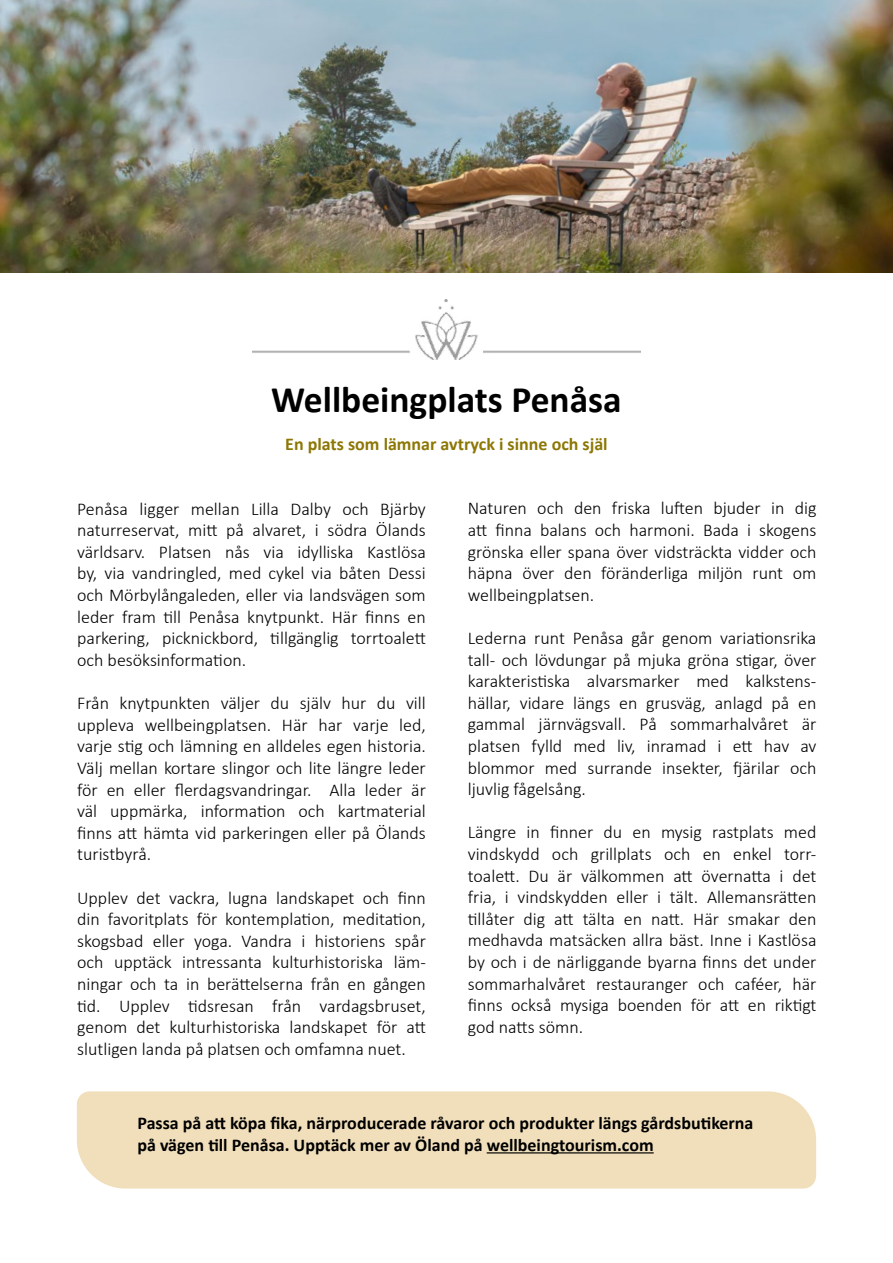
<style>
.page{position:relative;width:893px;height:1263px;background:#fff}
.page>*{position:absolute;margin:0;border:0;box-sizing:border-box;transform-origin:0 0}
.t1{font:700 37.5px "Calibri";color:#000}
.t2{font:300 18px/21.6px "Calibri";color:#000;text-align:justify}
.t3{font:700 18px/21.6px "Calibri";color:#000}
.t4{font:700 18px "Calibri";color:#8c7704}
</style>
<div class="page">
<img style="left:0;top:0;width:893px;height:272px">
<div style="left:77px;top:1091px;width:739px;height:97px;background:#f1dfbb"></div>
<hr style="left:487px;top:1152px;width:167px;height:1px;background:#000">
<img style="left:252px;top:300px;width:389px;height:60px">
<h1 class="t1" style="left:271px;top:373px;width:352px">Wellbeingplats Penåsa</h1>
<p class="t4" style="left:285px;top:431px;width:324px">En plats som lämnar avtryck i sinne och själ</p>
<p class="t2" style="left:77px;top:498px;width:350px">Penåsa ligger mellan Lilla Dalby och Bjärby naturreservat, mitt på alvaret, i södra Ölands världsarv. Platsen nås via idylliska Kastlösa by, via vandringled, med cykel via båten Dessi och Mörbylångaleden, eller via landsvägen som leder fram till Penåsa knytpunkt. Här finns en parkering, picknickbord, tillgänglig torrtoalett och besöksinformation.</p>
<p class="t2" style="left:77px;top:692px;width:350px">Från knytpunkten väljer du själv hur du vill uppleva wellbeingplatsen. Här har varje led, varje stig och lämning en alldeles egen historia.<br>Välj mellan kortare slingor och lite längre leder för en eller flerdagsvandringar. Alla leder är väl uppmärka, information och kartmaterial finns att hämta vid parkeringen eller på Ölands turistbyrå.</p>
<p class="t2" style="left:77px;top:886px;width:350px">Upplev det vackra, lugna landskapet och finn din favoritplats för kontemplation, meditation, skogsbad eller yoga. Vandra i historiens spår och upptäck intressanta kulturhistoriska läm&shy;ningar och ta in berättelserna från en gången tid. Upplev tidsresan från vardagsbruset, genom det kulturhistoriska landskapet för att slutligen landa på platsen och omfamna nuet.</p>
<p class="t2" style="left:468px;top:497px;width:350px">Naturen och den friska luften bjuder in dig att finna balans och harmoni. Bada i skogens grönska eller spana över vidsträckta vidder och häpna över den föränderliga miljön runt om wellbeingplatsen.</p>
<p class="t2" style="left:468px;top:627px;width:350px">Lederna runt Penåsa går genom variationsrika tall- och lövdungar på mjuka gröna stigar, över karakteristiska alvarsmarker med kalkstens&shy;hällar, vidare längs en grusväg, anlagd på en gammal järnvägsvall. På sommarhalvåret är platsen fylld med liv, inramad i ett hav av blommor med surrande insekter, fjärilar och ljuvlig fågelsång.</p>
<p class="t2" style="left:468px;top:821px;width:350px">Längre in finner du en mysig rastplats med vindskydd och grillplats och en enkel torr&shy;toalett. Du är välkommen att övernatta i det fria, i vindskydden eller i tält. Allemansrätten tillåter dig att tälta en natt. Här smakar den medhavda matsäcken allra bäst. Inne i Kastlösa by och i de närliggande byarna finns det under sommarhalvåret restauranger och caféer, här finns också mysiga boenden för att en riktigt god natts sömn.</p>
<p class="t3" style="left:137px;top:1112px;width:617px">Passa på att köpa fika, närproducerade råvaror och produkter längs gårdsbutikerna på vägen till Penåsa. Upptäck mer av Öland på wellbeingtourism.com</p>
</div>
